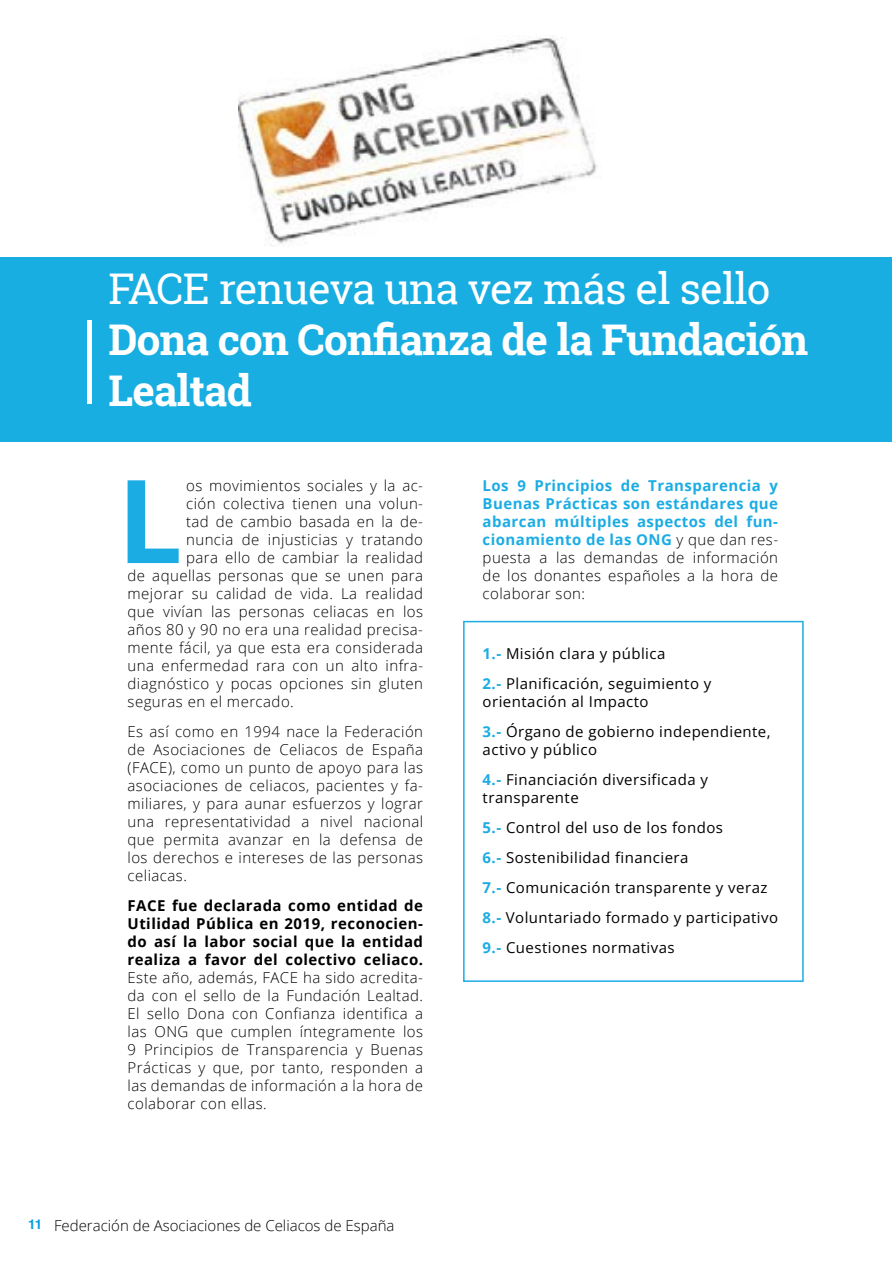
<style>
.page{position:relative;width:893px;height:1263px;background:#fff}
.page>*{position:absolute;margin:0;border:0;box-sizing:border-box;transform-origin:0 0}
.t1{font:700 115.8px "Open Sans";color:#1cace4}
.t2{font:700 42.3px/50.7px "Roboto Slab";letter-spacing:-.02em;color:#fff}
.t3{font:42.3px "Roboto Slab";letter-spacing:-.02em;color:#fff}
.t4{font:300 15px/18px "Open Sans";letter-spacing:.03em;color:#000;text-align:justify}
.t5{font:15px/30px "Open Sans";letter-spacing:.03em;color:#000}
.t6{font:700 15px/18px "Open Sans";letter-spacing:.03em;color:#1cace4;text-align:justify}
.t7{font:700 15px/18px "Open Sans";letter-spacing:.03em;color:#000;text-align:justify}
.t8{font:300 15px "Open Sans";color:#000}
.s1{font-family:"Helvetica";font-weight:700;font-size:13.5px;color:#009fe3}
.s2{font-weight:300;color:#000}
.s3{font-weight:700;color:#1cace4}
</style>
<div class="page">
<div style="left:1px;top:257px;width:891px;height:184px;background:#19aee1"></div>
<svg style="left:463px;top:621px;width:341px;height:361px"></svg>
<img style="left:238px;top:37px;width:359px;height:208px">
<div style="left:87px;top:320px;width:5px;height:83px;background:#fff"></div>
<h2 class="t3" style="left:109px;top:260px;width:663px">FACE renueva una vez más el sello</h2>
<h2 class="t2" style="left:109px;top:314px;width:701px">Dona con Confianza de la Fundación<br>Lealtad</h2>
<h1 class="t1" style="left:117px;top:439px;width:67px">L</h1>
<p class="t4" style="left:186px;top:476px;width:239px">os movimientos sociales y la ac-</p>
<p class="t4" style="left:186px;top:494px;width:239px">ción colectiva tienen una volun-</p>
<p class="t4" style="left:186px;top:512px;width:238px">tad de cambio basada en la de-</p>
<p class="t4" style="left:186px;top:530px;width:238px">nuncia de injusticias y tratando</p>
<p class="t4" style="left:186px;top:548px;width:238px">para ello de cambiar la realidad</p>
<p class="t4" style="left:128px;top:566px;width:297px">de aquellas personas que se unen para</p>
<p class="t4" style="left:128px;top:584px;width:297px">mejorar su calidad de vida. La realidad</p>
<p class="t4" style="left:128px;top:602px;width:297px">que vivían las personas celiacas en los</p>
<p class="t4" style="left:128px;top:620px;width:297px">años 80 y 90 no era una realidad precisa-</p>
<p class="t4" style="left:128px;top:638px;width:297px">mente fácil, ya que esta era considerada</p>
<p class="t4" style="left:128px;top:656px;width:297px">una enfermedad rara con un alto infra-</p>
<p class="t4" style="left:128px;top:674px;width:297px">diagnóstico y pocas opciones sin gluten</p>
<p class="t4" style="left:128px;top:692px;width:168px">seguras en el mercado.</p>
<p class="t4" style="left:128px;top:722px;width:297px">Es así como en 1994 nace la Federación de Asociaciones de Celiacos de España (FACE), como un punto de apoyo para las asociaciones de celiacos, pacientes y fa&shy;miliares, y para aunar esfuerzos y lograr una representatividad a nivel nacional que permita avanzar en la defensa de los derechos e intereses de las personas celiacas.</p>
<p class="t7" style="left:128px;top:896px;width:297px">FACE fue declarada como entidad de Utilidad Pública en 2019, reconocien&shy;do así la labor social que la entidad realiza a favor del colectivo celiaco.</p>
<p class="t4" style="left:128px;top:968px;width:297px">Este año, además, FACE ha sido acredita&shy;da con el sello de la Fundación Lealtad.<br>El sello Dona con Confianza identifica a las ONG que cumplen íntegramente los 9 Principios de Transparencia y Buenas Prácticas y que, por tanto, responden a las demandas de información a la hora de colaborar con ellas.</p>
<p class="t8" style="left:28px;top:1215px;width:368px"><span class="s1">11</span> Federación de Asociaciones de Celiacos de España</p>
<p class="t6" style="left:483px;top:476px;width:297px">Los 9 Principios de Transparencia y Buenas Prácticas son estándares que abarcan múltiples aspectos del fun&shy;cionamiento de las ONG <span class="s2">y que dan res&shy;puesta a las demandas de información de los donantes españoles a la hora de colaborar son:</span></p>
<p class="t5" style="left:483px;top:638px;width:230px"><span class="s3">1.-</span> Misión clara y pública<br><span class="s3">2.-</span> Planificación, seguimiento y</p>
<p class="t5" style="left:483px;top:686px;width:290px">orientación al Impacto<br><span class="s3">3.-</span> Órgano de gobierno independiente,</p>
<p class="t5" style="left:483px;top:734px;width:227px">activo y público<br><span class="s3">4.-</span> Financiación diversificada y</p>
<p class="t5" style="left:483px;top:782px;width:297px">transparente<br><span class="s3">5.-</span> Control del uso de los fondos<br><span class="s3">6.-</span> Sostenibilidad financiera<br><span class="s3">7.-</span> Comunicación transparente y veraz<br><span class="s3">8.-</span> Voluntariado formado y participativo<br><span class="s3">9.-</span> Cuestiones normativas</p>
</div>
